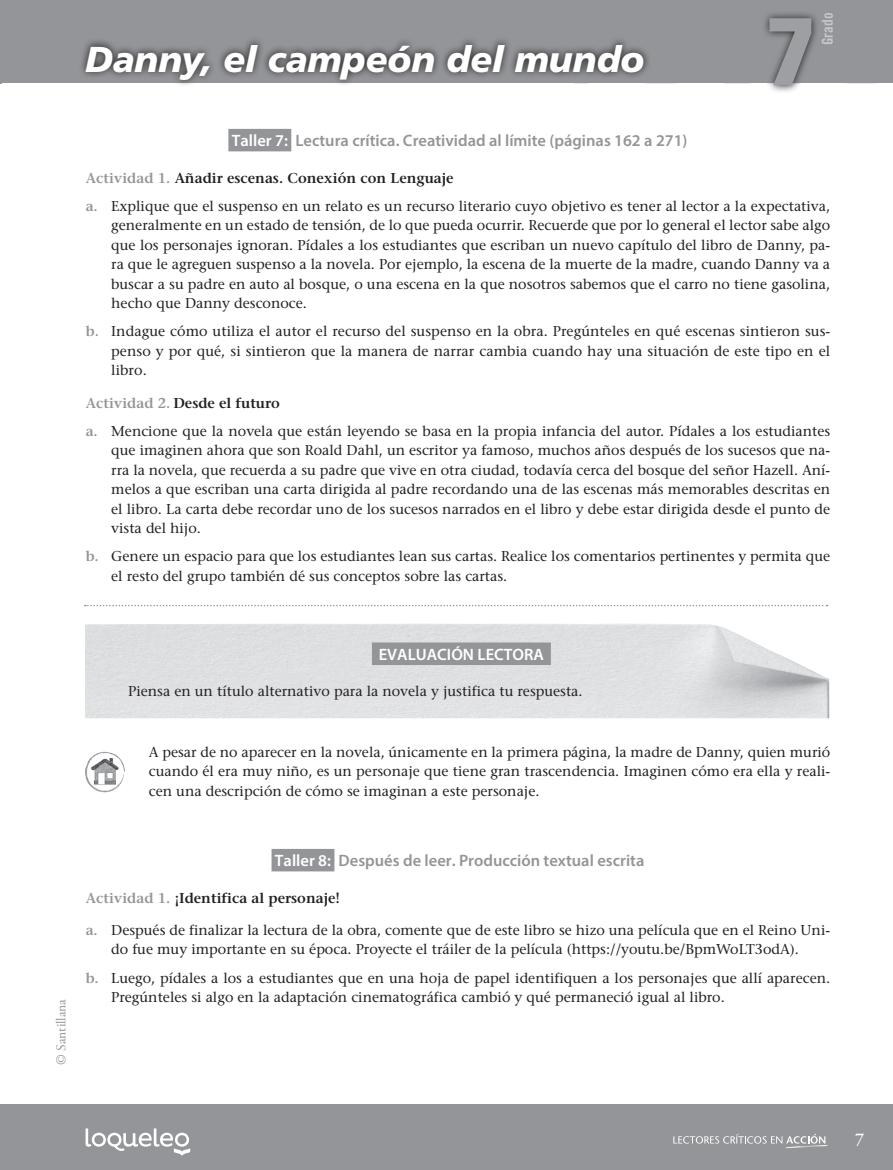
<style>
.page{position:relative;width:893px;height:1170px;background:#fff}
.page>*{position:absolute;margin:0;border:0;box-sizing:border-box;transform-origin:0 0}
.t1{font:900 condensed 96px "Frutiger";color:#9d9fa2}
.Tit_1{font:italic 900 36px "Frutiger LT Std";letter-spacing:-.005em;color:#fff}
.t2{font:600 18px "Adobe Garamond Pro";color:#fff}
.Subtitulos_color{font:600 16.5px "Myriad Pro";color:#939598}
.Subtitulos_color-2{font:600 16.5px "Myriad Pro";color:#fff}
.t3{font:15px "Trade Gothic LT Std Bd Cn 20";color:#c7c8ca}
.Texto_Fondo{font:500 14.25px/19.5px "Stone Serif Std";color:#231f20;text-align:justify}
.Texto_Fondo-2{font:600 14.25px "Stone Serif Std";color:#231f20}
.Evaluacion{font:500 14.25px "Stone Serif Std";color:#231f20}
.t4{font:13.5px "Adobe Garamond Pro";color:#939598}
.s1{color:#fff}
.s2{color:#939598}
.s3{font-weight:600;color:#939598}
</style>
<div class="page">
<div style="left:2px;top:1104px;width:891px;height:65px;background:#939598"></div>
<hr style="left:0;top:1104px;width:2px;height:65px;background:#939598">
<div style="left:1px;top:0;width:892px;height:83px;background:#939598"></div>
<hr style="left:0;top:0;width:1px;height:83px;background:#939598">
<svg style="left:765px;top:13px;width:52px;height:79px"></svg>
<svg style="left:673px;top:1133px;width:155px;height:15px"></svg>
<svg style="left:86px;top:1128px;width:104px;height:27px"></svg>
<img style="left:85px;top:623px;width:744px;height:95px">
<div style="left:228px;top:129px;width:63px;height:22px;background:#939598"></div>
<div style="left:372px;top:642px;width:179px;height:23px;background:#939598"></div>
<div style="left:272px;top:848px;width:62px;height:23px;background:#939598"></div>
<img style="left:85px;top:751px;width:40px;height:41px">
<svg style="left:85px;top:604px;width:742px;height:2px"></svg>
<svg style="left:82px;top:40px;width:570px;height:45px"></svg>
<p class="Tit_1" style="left:85px;top:38px;width:561px">Danny, el campeón del mundo</p>
<h1 class="t1" style="left:765px;top:-7px;width:51px">7</h1>
<p class="t3" style="left:818px;top:45px;width:34px;rotate:-90deg">Grado</p>
<p class="Subtitulos_color" style="left:232px;top:130px;width:457px"><span class="s1">Taller 7:</span> Lectura crítica. Creatividad al límite (páginas 162 a 271)</p>
<p class="Texto_Fondo-2" style="left:86px;top:169px;width:369px"><span class="s2">Actividad 1.</span> Añadir escenas. Conexión con Lenguaje</p>
<p class="Texto_Fondo" style="left:111px;top:196px;width:720px;text-indent:-26px"><span class="s3">a.</span> Explique que el suspenso en un relato es un recurso literario cuyo objetivo es tener al lector a la expectativa, generalmente en un estado de tensión, de lo que pueda ocurrir. Recuerde que por lo general el lector sabe algo que los personajes ignoran. Pídales a los estudiantes que escriban un nuevo capítulo del libro de Danny, pa&shy;ra que le agreguen suspenso a la novela. Por ejemplo, la escena de la muerte de la madre, cuando Danny va a buscar a su padre en auto al bosque, o una escena en la que nosotros sabemos que el carro no tiene gasolina, hecho que Danny desconoce.</p>
<p class="Texto_Fondo" style="left:111px;top:321px;width:720px;text-indent:-26px"><span class="s3">b.</span> Indague cómo utiliza el autor el recurso del suspenso en la obra. Pregúnteles en qué escenas sintieron sus&shy;penso y por qué, si sintieron que la manera de narrar cambia cuando hay una situación de este tipo en el libro.</p>
<p class="Texto_Fondo-2" style="left:86px;top:394px;width:196px"><span class="s2">Actividad 2.</span> Desde el futuro</p>
<p class="Texto_Fondo" style="left:111px;top:421px;width:720px;text-indent:-26px"><span class="s3">a.</span> Mencione que la novela que están leyendo se basa en la propia infancia del autor. Pídales a los estudiantes que imaginen ahora que son Roald Dahl, un escritor ya famoso, muchos años después de los sucesos que na&shy;rra la novela, que recuerda a su padre que vive en otra ciudad, todavía cerca del bosque del señor Hazell. Aní&shy;melos a que escriban una carta dirigida al padre recordando una de las escenas más memorables descritas en el libro. La carta debe recordar uno de los sucesos narrados en el libro y debe estar dirigida desde el punto de vista del hijo.</p>
<p class="Texto_Fondo" style="left:111px;top:546px;width:720px;text-indent:-26px"><span class="s3">b.</span> Genere un espacio para que los estudiantes lean sus cartas. Realice los comentarios pertinentes y permita que el resto del grupo también dé sus conceptos sobre las cartas.</p>
<p class="Subtitulos_color-2" style="left:379px;top:643px;width:167px">EVALUACIÓN LECTORA</p>
<p class="Evaluacion" style="left:128px;top:682px;width:456px">Piensa en un título alternativo para la novela y justifica tu respuesta.</p>
<p class="Texto_Fondo" style="left:149px;top:741px;width:683px">A pesar de no aparecer en la novela, únicamente en la primera página, la madre de Danny, quien murió cuando él era muy niño, es un personaje que tiene gran trascendencia. Imaginen cómo era ella y reali&shy;cen una descripción de cómo se imaginan a este personaje.</p>
<p class="t4" style="left:53px;top:1064px;width:67px;rotate:-90deg">© Santillana</p>
<p class="Subtitulos_color" style="left:275px;top:850px;width:371px"><span class="s1">Taller 8:</span> Después de leer. Producción textual escrita</p>
<p class="Texto_Fondo-2" style="left:86px;top:889px;width:256px"><span class="s2">Actividad 1.</span> ¡Identifica al personaje!</p>
<p class="Texto_Fondo" style="left:86px;top:920px;width:746px;text-align:center"><span class="s3">a.</span> Después de finalizar la lectura de la obra, comente que de este libro se hizo una película que en el Reino Uni&shy;do fue muy importante en su época. Proyecte el tráiler de la película (https://youtu.be/BpmWoLT3odA).</p>
<p class="Texto_Fondo" style="left:111px;top:967px;width:720px;text-indent:-26px"><span class="s3">b.</span> Luego, pídales a los a estudiantes que en una hoja de papel identifiquen a los personajes que allí aparecen.<br>Pregúnteles si algo en la adaptación cinematográfica cambió y qué permaneció igual al libro.</p>
<p class="t2" style="left:855px;top:1128px;width:11px">7</p>
</div>
